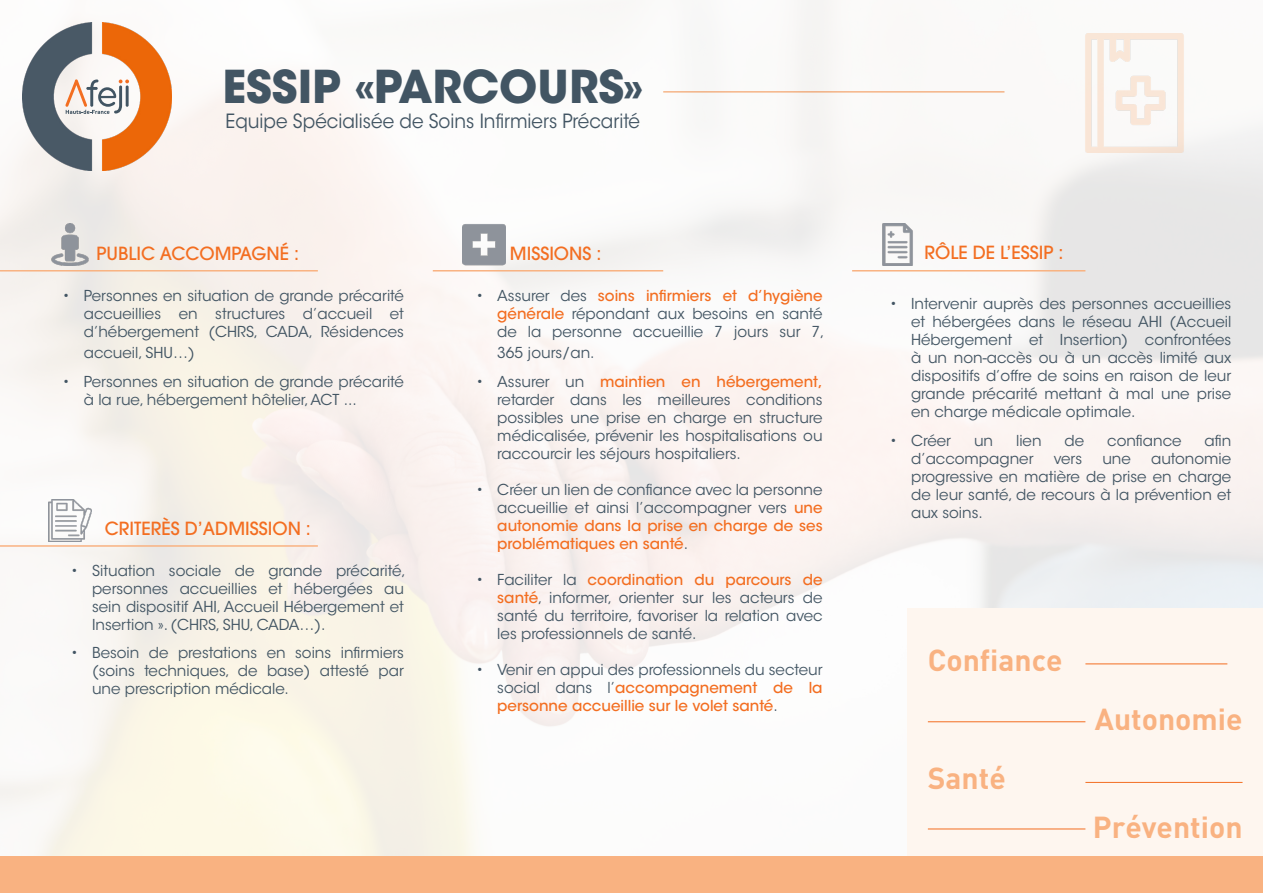
<style>
.page{position:relative;width:1263px;height:893px;background:#fff}
.page>*{position:absolute;margin:0;border:0;box-sizing:border-box;transform-origin:0 0}
.t1{font:700 45px "ITC Avant Garde Std";color:#425563}
.t2{font:700 30px "DIN";color:#f9b281}
.t3{font:19.5px "ITC Avant Garde Std";color:#425563;scale:.94 1}
.t4{font:500 18px "Avant Garde";color:#f36e21}
.t5{font:15px/18px "ITC Avant Garde Std";color:#425563;text-align:justify}
.s1{font-weight:500;color:#f36e21}
</style>
<div class="page">
<img style="left:0;top:0;width:1263px;height:856px">
<img style="left:23px;top:22px;width:149px;height:149px">
<svg style="left:65px;top:79px;width:64px;height:35px"></svg>
<img style="left:1075px;top:33px;width:119px;height:119px">
<hr style="left:0;top:270px;width:318px;height:2px;background:#f9b281">
<img style="left:49px;top:223px;width:42px;height:43px">
<hr style="left:852px;top:270px;width:233px;height:2px;background:#f9b281">
<img style="left:876px;top:223px;width:43px;height:43px">
<hr style="left:0;top:545px;width:318px;height:2px;background:#f9b281">
<img style="left:49px;top:499px;width:42px;height:43px">
<hr style="left:433px;top:270px;width:230px;height:2px;background:#f9b281">
<img style="left:462px;top:223px;width:43px;height:43px">
<div style="left:908px;top:609px;width:355px;height:284px;background:#fef6ef"></div>
<hr style="left:1085px;top:663px;width:142px;height:1px;background:#f36e21">
<hr style="left:1085px;top:782px;width:157px;height:1px;background:#f36e21">
<hr style="left:928px;top:721px;width:157px;height:1px;background:#f36e21">
<hr style="left:928px;top:829px;width:157px;height:1px;background:#f36e21">
<div style="left:0;top:856px;width:1263px;height:37px;background:#f9b281"></div>
<p class="t1" style="left:222px;top:57px;width:422px">ESSIP «PARCOURS»</p>
<p class="t3" style="left:226px;top:110px;width:442px">Equipe Spécialisée de Soins Infirmiers Précarité</p>
<p class="t4" style="left:96px;top:243px;width:204px">PUBLIC ACCOMPAGNÉ :</p>
<p class="t4" style="left:924px;top:241px;width:140px">RÔLE DE L’ESSIP :</p>
<p class="t4" style="left:510px;top:243px;width:93px">MISSIONS :</p>
<p class="t5" style="left:84px;top:286px;width:322px;text-indent:-21px">• Personnes en situation de grande précarité accueillies en structures d’accueil et d’hébergement (CHRS, CADA, Résidences</p>
<p class="t5" style="left:84px;top:344px;width:112px">accueil, SHU…)</p>
<p class="t5" style="left:84px;top:372px;width:322px;text-indent:-21px">• Personnes en situation de grande précarité à la rue, hébergement hôtelier, ACT ...</p>
<p class="t4" style="left:105px;top:518px;width:208px">CRITERÈS D’ADMISSION :</p>
<p class="t5" style="left:92px;top:562px;width:315px;text-indent:-21px">• Situation sociale de grande précarité, personnes accueillies et hébergées au sein dispositif AHI, Accueil Hébergement et Insertion ». (CHRS, SHU, CADA…).</p>
<p class="t5" style="left:92px;top:644px;width:313px;text-indent:-21px">• Besoin de prestations en soins infirmiers (soins techniques, de base) attesté par une prescription médicale.</p>
<p class="t5" style="left:497px;top:286px;width:329px;text-indent:-21px">• Assurer des <span class="s1">soins infirmiers et d’hygiène générale</span> répondant aux besoins en santé de la personne accueillie 7 jours sur 7,</p>
<p class="t5" style="left:497px;top:344px;width:99px">365 jours/an.</p>
<p class="t5" style="left:497px;top:372px;width:327px;text-indent:-21px">• Assurer un <span class="s1">maintien en hébergement, </span>retarder dans les meilleures conditions possibles une prise en charge en structure médicalisée, prévenir les hospitalisations ou raccourcir les séjours hospitaliers.</p>
<p class="t5" style="left:497px;top:480px;width:327px;text-indent:-21px">• Créer un lien de confiance avec la personne accueillie et ainsi l’accompagner vers <span class="s1">une autonomie dans la prise en charge de ses problématiques en santé</span>.</p>
<p class="t5" style="left:497px;top:570px;width:327px;text-indent:-21px">• Faciliter la <span class="s1">coordination du parcours de santé</span>, informer, orienter sur les acteurs de santé du territoire, favoriser la relation avec les professionnels de santé.</p>
<p class="t5" style="left:497px;top:660px;width:327px;text-indent:-21px">• Venir en appui des professionnels du secteur social dans l’<span class="s1">accompagnement de la personne accueillie sur le volet santé</span>.</p>
<p class="t5" style="left:911px;top:295px;width:322px;text-indent:-21px">• Intervenir auprès des personnes accueillies et hébergées dans le réseau AHI (Accueil Hébergement et Insertion) confrontées à un non-accès ou à un accès limité aux dispositifs d’offre de soins en raison de leur grande précarité mettant à mal une prise en charge médicale optimale.</p>
<p class="t5" style="left:890px;top:432px;width:63px">• Créer</p>
<p class="t5" style="left:974px;top:432px;width:21px">un</p>
<p class="t5" style="left:1016px;top:432px;width:27px">lien</p>
<p class="t5" style="left:1064px;top:432px;width:21px">de</p>
<p class="t5" style="left:1107px;top:432px;width:76px">confiance</p>
<p class="t5" style="left:1204px;top:432px;width:28px">afin</p>
<p class="t5" style="left:911px;top:450px;width:124px">d’accompagner</p>
<p class="t5" style="left:1054px;top:450px;width:30px">vers</p>
<p class="t5" style="left:1102px;top:450px;width:30px">une</p>
<p class="t5" style="left:911px;top:450px;width:322px;text-indent:240px">autonomie progressive en matière de prise en charge de leur santé, de recours à la prévention et aux soins.</p>
<p class="t2" style="left:928px;top:641px;width:136px">Confiance</p>
<p class="t2" style="left:928px;top:759px;width:79px">Santé</p>
<p class="t2" style="left:1095px;top:700px;width:149px">Autonomie</p>
<p class="t2" style="left:1093px;top:808px;width:151px">Prévention</p>
</div>
